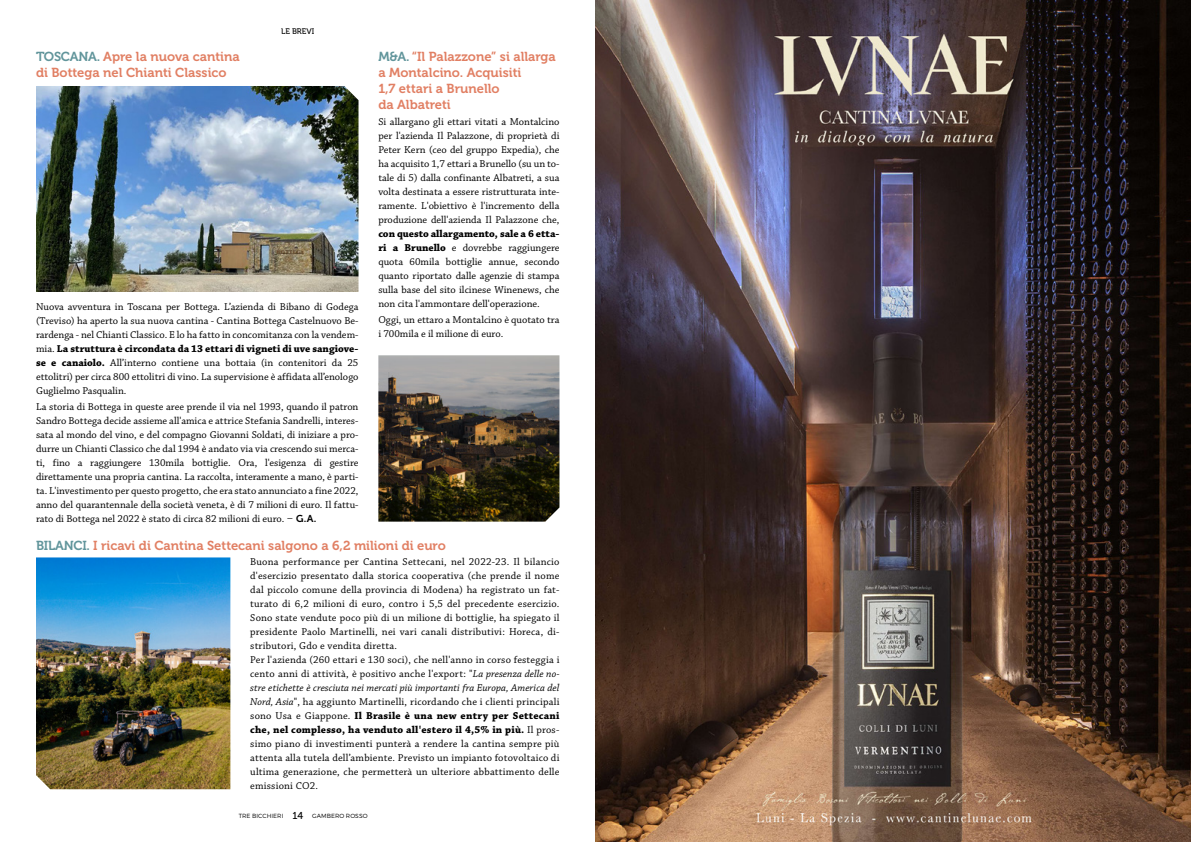
<style>
.page{position:relative;width:1191px;height:842px;background:#fff}
.page>*{position:absolute;margin:0;border:0;box-sizing:border-box;transform-origin:0 0}
.t1{font:13px/16px "Museo 700";color:#e17f63}
.t2{font:10.5px/14px "Chaparral Pro";letter-spacing:.02em;color:#000;text-align:justify}
.t3{font:10.5px/14px "Chaparral Pro";color:#000}
.t4{font:8px "Museo 500";color:#000}
.t5{font:300 6px "Montserrat";letter-spacing:.01em;color:#000}
.s1{color:#61959b}
.s2{font-weight:700}
.s3{font-family:"Museo 300";font-size:10px}
.s4{font-family:"Museo 700";font-size:10px}
.s5{font-style:italic}
.s6{font-family:"Museo 500";font-weight:400;font-size:10px}
</style>
<div class="page">
<img style="left:36px;top:86px;width:322px;height:206px">
<img style="left:36px;top:557px;width:194px;height:232px">
<img style="left:378px;top:355px;width:181px;height:167px">
<img style="left:595px;top:0;width:596px;height:842px">
<p class="t4" style="left:281px;top:27px;width:34px">LE BREVI</p>
<p class="t1" style="left:36px;top:48px;width:205px"><span class="s1">TOSCANA.</span> Apre la nuova cantina di Bottega nel Chianti Classico</p>
<p class="t1" style="left:378px;top:48px;width:179px"><span class="s1">M&amp;A.</span> “Il Palazzone” si allarga a Montalcino. Acquisiti<br>1,7 ettari a Brunello<br>da Albatreti</p>
<p class="t2" style="left:378px;top:115px;width:183px">Si allargano gli ettari vitati a Montalcino per l'azienda Il Palazzone, di proprietà di Peter Kern (ceo del gruppo Expedia), che ha acquisito 1,7 ettari a Brunello (su un to&shy;tale di 5) dalla confinante Albatreti, a sua volta destinata a essere ristrutturata inte&shy;ramente. L'obiettivo è l'incremento della produzione dell'azienda Il Palazzone che,</p>
<p class="t2" style="left:378px;top:227px;width:183px"><span class="s2">con questo allargamento, sale a 6 etta&shy;ri a Brunello</span> e dovrebbe raggiungere quota 60mila bottiglie annue, secondo quanto riportato dalle agenzie di stampa sulla base del sito ilcinese Winenews, che non cita l'ammontare dell'operazione.</p>
<p class="t3" style="left:378px;top:313px;width:183px">Oggi, un ettaro a Montalcino è quotato tra i 700mila e il milione di euro.</p>
<p class="t2" style="left:36px;top:300px;width:324px">Nuova avventura in Toscana per Bottega. L’azienda di Bibano di Godega (Treviso) ha aperto la sua nuova cantina - Cantina Bottega Castelnuovo Be&shy;rardenga - nel Chianti Classico. E lo ha fatto in concomitanza con la vendem&shy;mia. <span class="s2">La struttura è circondata da 13 ettari di vigneti di uve sangiove&shy;se e canaiolo.</span> All’interno contiene una bottaia (in contenitori da 25 ettolitri) per circa 800 ettolitri di vino. La supervisione è affidata all’enologo Guglielmo Pasqualin.</p>
<p class="t2" style="left:36px;top:400px;width:324px">La storia di Bottega in queste aree prende il via nel 1993, quando il patron Sandro Bottega decide assieme all'amica e attrice Stefania Sandrelli, interes&shy;sata al mondo del vino, e del compagno Giovanni Soldati, di iniziare a pro&shy;durre un Chianti Classico che dal 1994 è andato via via crescendo sui merca&shy;ti, fino a raggiungere 130mila bottiglie. Ora, l'esigenza di gestire direttamente una propria cantina. La raccolta, interamente a mano, è parti&shy;ta. L'investimento per questo progetto, che era stato annunciato a fine 2022, anno del quarantennale della società veneta, è di 7 milioni di euro. Il fattu&shy;rato di Bottega nel 2022 è stato di circa 82 milioni di euro. <span class="s3">–</span> <span class="s4">G.A.</span></p>
<p class="t1" style="left:36px;top:538px;width:411px"><span class="s1">BILANCI.</span> I ricavi di Cantina Settecani salgono a 6,2 milioni di euro</p>
<p class="t2" style="left:250px;top:555px;width:311px;text-align:left">Buona performance per Cantina Settecani, nel 2022-23. Il bilancio d'esercizio presentato dalla storica cooperativa (che prende il nome dal piccolo comune della provincia di Modena) ha registrato un fat&shy;turato di 6,2 milioni di euro, contro i 5,5 del precedente esercizio.<br>Sono state vendute poco più di un milione di bottiglie, ha spiegato il presidente Paolo Martinelli, nei vari canali distributivi: Horeca, di&shy;stributori, Gdo e vendita diretta.<br>Per l'azienda (260 ettari e 130 soci), che nell'anno in corso festeggia i cento anni di attività, è positivo anche l'export: "<span class="s5">La presenza delle no&shy;stre etichette è cresciuta nei mercati più importanti fra Europa, America del Nord, Asia</span>", ha aggiunto Martinelli, ricordando che i clienti principali sono Usa e Giappone. <span class="s2">Il Brasile è una new entry per Settecani che, nel complesso, ha venduto all'estero il 4,5% in più.</span> Il pros&shy;simo piano di investimenti punterà a rendere la cantina sempre più attenta alla tutela dell’ambiente. Previsto un impianto fotovoltaico di ultima generazione, che permetterà un ulteriore abbattimento delle emissioni CO2.</p>
<p class="t5" style="left:239px;top:812px;width:130px">TRE BICCHIERI <span class="s6">14</span> GAMBERO ROSSO</p>
</div>
